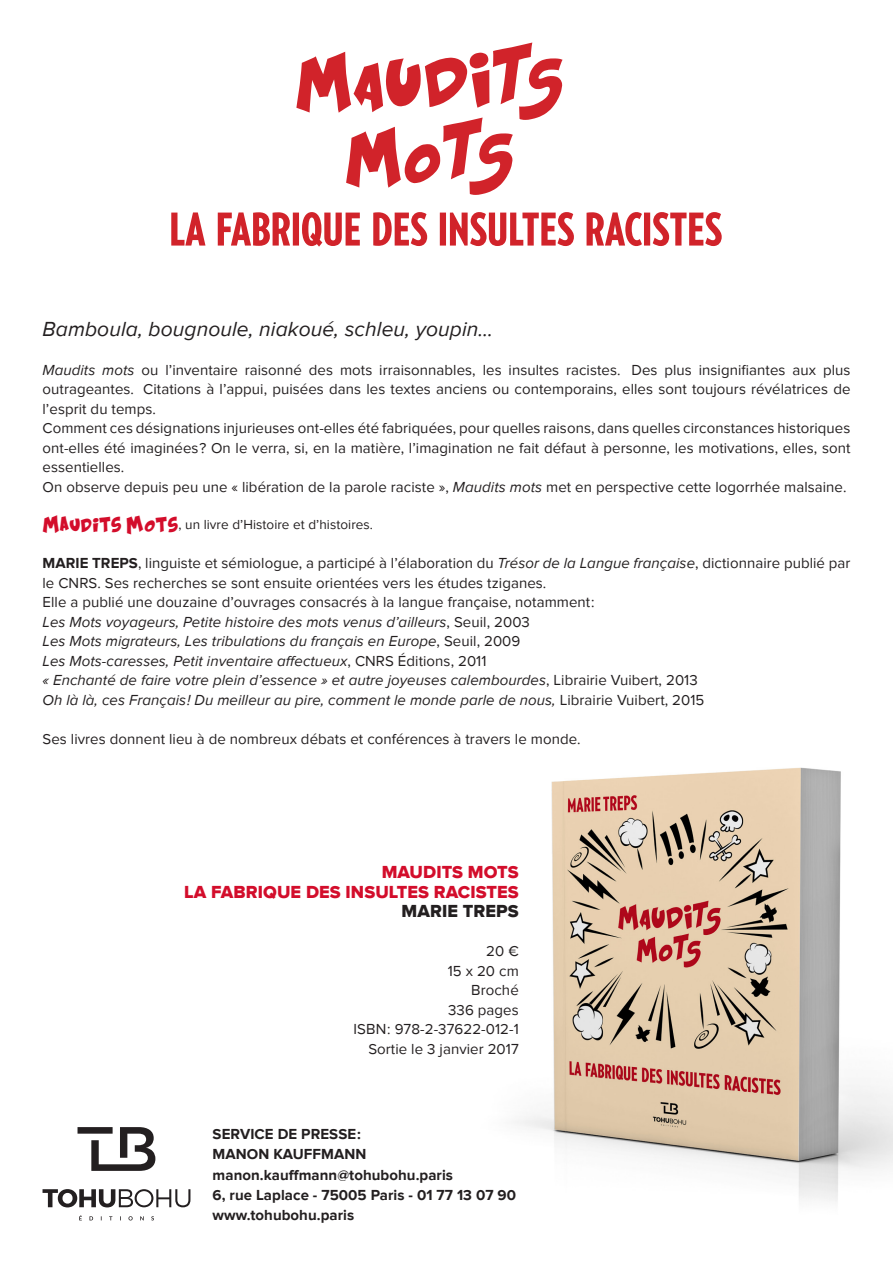
<style>
.page{position:relative;width:893px;height:1263px;background:#fff}
.page>*{position:absolute;margin:0;border:0;box-sizing:border-box;transform-origin:0 0}
.t1{font:italic 21px "Proxima Nova";letter-spacing:.005em;color:#231f20}
.t2{font:18px/19.5px "Proxima Nova Extrabld";letter-spacing:.005em;color:#d30d2b;text-align:right}
.t3{font:18px "Proxima Nova Extrabld";letter-spacing:.005em;color:#231f20}
.t4{font:15px/19.5px "Proxima Nova";letter-spacing:.005em;color:#231f20}
.t5{font:italic 15px/19.5px "Proxima Nova";letter-spacing:.005em;color:#231f20}
.t6{font:700 15px/20.4px "Proxima Nova";letter-spacing:.005em;color:#231f20}
.t7{font:13.5px "Proxima Nova";letter-spacing:.005em;color:#231f20}
.s1{font-style:italic}
.s2{font-family:"Kraash";font-weight:900;font-size:10.5px;color:#d30d2b}
.s3{font-weight:700;font-style:normal}
.s4{font-style:normal}
</style>
<div class="page">
<img style="left:515px;top:767px;width:378px;height:435px">
<svg style="left:43px;top:1189px;width:147px;height:18px"></svg>
<svg style="left:78px;top:1127px;width:77px;height:44px"></svg>
<svg style="left:79px;top:1215px;width:75px;height:5px"></svg>
<svg style="left:296px;top:43px;width:267px;height:152px"></svg>
<svg style="left:171px;top:212px;width:551px;height:35px"></svg>
<h1 class="t1" style="left:43px;top:317px;width:452px">Bamboula, bougnoule, niakoué, schleu, youpin…</h1>
<p class="t4" style="left:43px;top:360px;width:809px"><span class="s1">Maudits mots</span> ou l’inventaire raisonné des mots irraisonnables, les insultes racistes. Des plus insignifiantes aux plus outrageantes. Citations à l’appui, puisées dans les textes anciens ou contemporains, elles sont toujours révélatrices de l’esprit du temps.<br>Comment ces désignations injurieuses ont-elles été fabriquées, pour quelles raisons, dans quelles circonstances historiques ont-elles été imaginées ? On le verra, si, en la matière, l’imagination ne fait défaut à personne, les motivations, elles, sont essentielles.<br>On observe depuis peu une « libération de la parole raciste », <span class="s1">Maudits mots</span> met en perspective cette logorrhée malsaine.</p>
<p class="t7" style="left:43px;top:517px;width:332px"><span class="s2">Maudits mots</span>, un livre d’Histoire et d’histoires.</p>
<p class="t5" style="left:43px;top:554px;width:809px"><span class="s3">MARIE TREPS</span><span class="s4">, linguiste et sémiologue, a participé à l’élaboration du</span> Trésor de la Langue française<span class="s4">, dictionnaire publié par le CNRS. Ses recherches se sont ensuite orientées vers les études tziganes.<br>Elle a publié une douzaine d’ouvrages consacrés à la langue française, notamment :<br></span>Les Mots voyageurs, Petite histoire des mots venus d’ailleurs<span class="s4">, Seuil, 2003<br></span>Les Mots migrateurs, Les tribulations du français en Europe<span class="s4">, Seuil, 2009<br></span>Les Mots-caresses, Petit inventaire affectueux<span class="s4">, CNRS Éditions, 2011<br></span>« Enchanté de faire votre plein d’essence » et autre joyeuses calembourdes<span class="s4">, Librairie Vuibert, 2013<br></span>Oh là là, ces Français ! Du meilleur au pire, comment le monde parle de nous, <span class="s4">Librairie Vuibert, 2015</span></p>
<p class="t4" style="left:43px;top:729px;width:540px">Ses livres donnent lieu à de nombreux débats et conférences à travers le monde.</p>
<p class="t2" style="left:184px;top:863px;width:336px">MAUDITS MOTS<br>LA FABRIQUE DES INSULTES RACISTES</p>
<p class="t3" style="left:402px;top:901px;width:119px">MARIE TREPS</p>
<p class="t4" style="left:354px;top:942px;width:167px;text-align:right">20 €<br>15 x 20 cm<br>Broché<br>336 pages<br>ISBN : 978-2-37622-012-1<br>Sortie le 3 janvier 2017</p>
<p class="t6" style="left:213px;top:1124px;width:305px">SERVICE DE PRESSE :<br>MANON KAUFFMANN manon.kauffmann@tohubohu.paris<br>6, rue Laplace - 75005 Paris - 01 77 13 07 90 www.tohubohu.paris</p>
</div>
